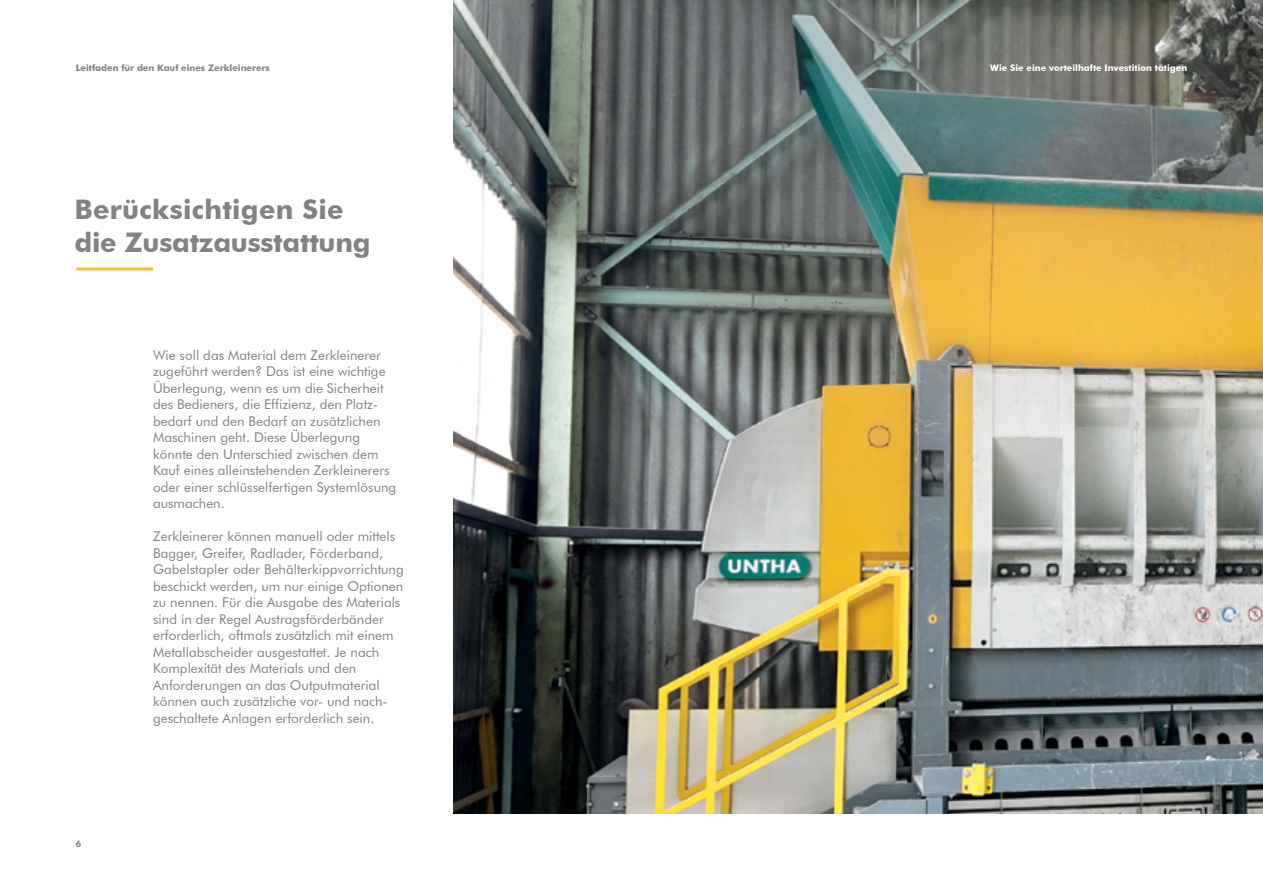
<style>
.page{position:relative;width:1263px;height:893px;background:#fff}
.page>*{position:absolute;margin:0;border:0;box-sizing:border-box;transform-origin:0 0}
.t1{font:700 27px/33px "Futura BT";letter-spacing:-.01em;color:#808284}
.t2{font:13.5px/16.5px "Futura BT";color:#808284}
.t3{font:700 9px "Futura BT";color:#fff}
.t4{font:700 9px "Futura BT";color:#808284}
</style>
<div class="page">
<img style="left:454px;top:0;width:809px;height:813px">
<hr style="left:77px;top:267px;width:76px;height:3px;background:#f8c02b">
<p class="t4" style="left:76px;top:62px;width:196px">Leitfaden für den Kauf eines Zerkleinerers</p>
<h1 class="t1" style="left:74px;top:193px;width:298px">Berücksichtigen Sie die Zusatzausstattung</h1>
<p class="t4" style="left:76px;top:838px;width:7px">6</p>
<p class="t2" style="left:153px;top:347px;width:245px">Wie soll das Material dem Zerkleinerer zugeführt werden? Das ist eine wichtige Überlegung, wenn es um die Sicherheit des Bedieners, die Effizienz, den Platz&shy;bedarf und den Bedarf an zusätzlichen Maschinen geht. Diese Überlegung könnte den Unterschied zwischen dem Kauf eines alleinstehenden Zerkleinerers oder einer schlüsselfertigen Systemlösung ausmachen.</p>
<p class="t2" style="left:153px;top:528px;width:252px">Zerkleinerer können manuell oder mittels Bagger, Greifer, Radlader, Förderband, Gabelstapler oder Behälterkippvorrichtung beschickt werden, um nur einige Optionen zu nennen. Für die Ausgabe des Materials sind in der Regel Austragsförderbänder erforderlich, oftmals zusätzlich mit einem Metallabscheider ausgestattet. Je nach Komplexität des Materials und den Anforderungen an das Outputmaterial können auch zusätzliche vor- und nach&shy;geschaltete Anlagen erforderlich sein.</p>
<p class="t3" style="left:990px;top:62px;width:199px">Wie Sie eine vorteilhafte Investition tätigen</p>
</div>
